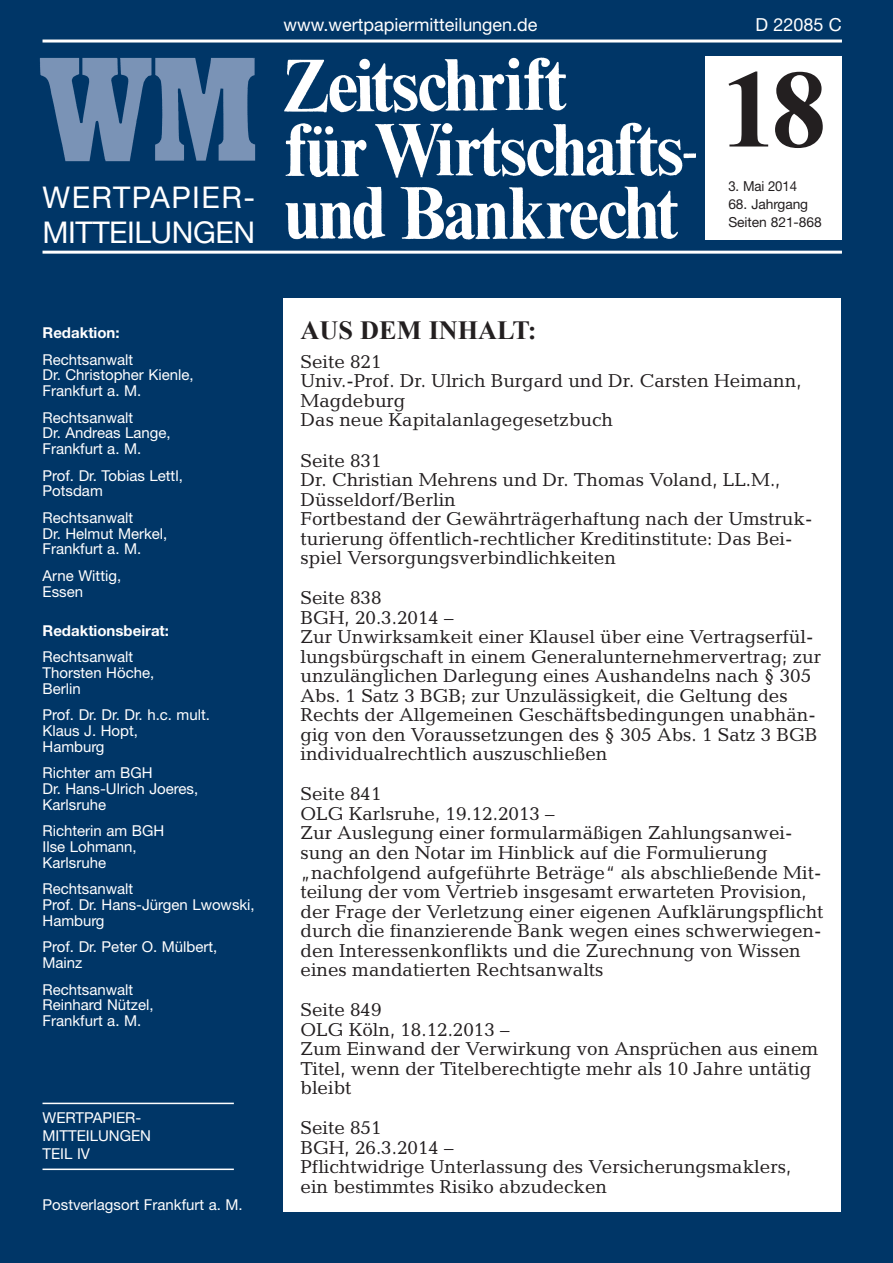
<style>
.page{position:relative;width:893px;height:1263px;background:#003667}
.page>*{position:absolute;margin:0;border:0;box-sizing:border-box;transform-origin:0 0}
.t1{font:700 111px "Times New Roman";color:#231f20}
.t2{font:30px/34.5px "Helvetica Neue";letter-spacing:-.015em;color:#fff}
.t3{font:700 26.25px "Times New Roman";color:#231f20}
.t4{font:18.9px/19.5px "Candida";color:#231f20}
.t5{font:18px "Helvetica Neue";color:#fff}
.t6{font:15px/15.8px "Helvetica Neue";color:#fff}
.t7{font:700 15px "Helvetica Neue";color:#fff}
.t8{font:13.8px/18px "Helvetica Neue";letter-spacing:-.005em;color:#231f20}
.t9{font:13.8px "Helvetica Neue";letter-spacing:-.005em;color:#231f20;scale:.96 1}
</style>
<div class="page">
<hr style="left:43px;top:251px;width:799px;height:3px;background:#fff">
<div style="left:283px;top:299px;width:558px;height:913px;background:#fff"></div>
<hr style="left:43px;top:1103px;width:191px;height:1px;background:#fff">
<hr style="left:43px;top:1168px;width:191px;height:2px;background:#fff">
<hr style="left:43px;top:40px;width:799px;height:3px;background:#fff">
<img style="left:284px;top:57px;width:412px;height:183px">
<img style="left:39px;top:57px;width:217px;height:105px">
<div style="left:706px;top:57px;width:136px;height:183px;background:#fff"></div>
<h2 class="t2" style="left:43px;top:183px;width:214px">WERTPAPIER-<br>MITTEILUNGEN</h2>
<p class="t5" style="left:284px;top:18px;width:256px">www.wertpapiermitteilungen.de</p>
<p class="t5" style="left:755px;top:18px;width:88px">D 22085 C</p>
<h1 class="t1" style="left:721px;top:48px;width:107px">18</h1>
<p class="t9" style="left:728px;top:181px;width:73px">3. Mai 2014</p>
<p class="t8" style="left:728px;top:196px;width:95px">68. Jahrgang<br>Seiten 821-868</p>
<p class="t7" style="left:43px;top:327px;width:79px">Redaktion:</p>
<p class="t6" style="left:43px;top:353px;width:153px">Rechtsanwalt<br>Dr. Christopher Kienle,<br>Frankfurt a. M.</p>
<p class="t6" style="left:43px;top:411px;width:130px">Rechtsanwalt<br>Dr. Andreas Lange,<br>Frankfurt a. M.</p>
<p class="t6" style="left:43px;top:469px;width:142px">Prof. Dr. Tobias Lettl,<br>Potsdam</p>
<p class="t6" style="left:43px;top:511px;width:126px">Rechtsanwalt<br>Dr. Helmut Merkel,<br>Frankfurt a. M.</p>
<p class="t6" style="left:43px;top:569px;width:80px">Arne Wittig,<br>Essen</p>
<p class="t7" style="left:43px;top:625px;width:128px">Redaktionsbeirat:</p>
<p class="t6" style="left:43px;top:651px;width:113px">Rechtsanwalt<br>Thorsten Höche,<br>Berlin</p>
<p class="t6" style="left:43px;top:709px;width:169px">Prof. Dr. Dr. Dr. h.c. mult.<br>Klaus J. Hopt,<br>Hamburg</p>
<p class="t6" style="left:43px;top:767px;width:157px">Richter am BGH<br>Dr. Hans-Ulrich Joeres,<br>Karlsruhe</p>
<p class="t6" style="left:43px;top:825px;width:123px">Richterin am BGH<br>Ilse Lohmann,<br>Karlsruhe</p>
<p class="t6" style="left:43px;top:883px;width:214px">Rechtsanwalt<br>Prof. Dr. Hans-Jürgen Lwowski,<br>Hamburg</p>
<p class="t6" style="left:43px;top:940px;width:176px">Prof. Dr. Peter O. Mülbert,<br>Mainz</p>
<p class="t6" style="left:43px;top:983px;width:113px">Rechtsanwalt<br>Reinhard Nützel,<br>Frankfurt a. M.</p>
<p class="t6" style="left:43px;top:1110px;width:110px;line-height:18px">WERTPAPIER-<br>MITTEILUNGEN<br>TEIL IV</p>
<p class="t6" style="left:43px;top:1198px;width:202px">Postverlagsort Frankfurt a. M.</p>
<h3 class="t3" style="left:301px;top:316px;width:238px">AUS DEM INHALT:</h3>
<p class="t4" style="left:301px;top:354px;width:503px">Seite 821<br>Univ.-Prof. Dr. Ulrich Burgard und Dr. Carsten Heimann,<br>Magdeburg<br>Das neue Kapitalanlagegesetzbuch</p>
<p class="t4" style="left:301px;top:452px;width:513px">Seite 831<br>Dr. Christian Mehrens und Dr. Thomas Voland, LL.M., Düsseldorf/Berlin<br>Fortbestand der Gewährträgerhaftung nach der Umstruk&shy;turierung öffentlich-rechtlicher Kreditinstitute: Das Bei&shy;spiel Versorgungsverbindlichkeiten</p>
<p class="t4" style="left:301px;top:590px;width:522px">Seite 838<br>BGH, 20.3.2014 –<br>Zur Unwirksamkeit einer Klausel über eine Vertragserfül&shy;lungsbürgschaft in einem Generalunternehmervertrag; zur unzulänglichen Darlegung eines Aushandelns nach § 305<br>Abs. 1 Satz 3 BGB; zur Unzulässigkeit, die Geltung des Rechts der Allgemeinen Geschäftsbedingungen unabhän&shy;gig von den Voraussetzungen des § 305 Abs. 1 Satz 3 BGB individualrechtlich auszuschließen</p>
<p class="t4" style="left:301px;top:786px;width:524px">Seite 841<br>OLG Karlsruhe, 19.12.2013 –<br>Zur Auslegung einer formularmäßigen Zahlungsanwei&shy;sung an den Notar im Hinblick auf die Formulierung „nachfolgend aufgeführte Beträge“ als abschließende Mit&shy;teilung der vom Vertrieb insgesamt erwarteten Provision, der Frage der Verletzung einer eigenen Aufklärungspflicht durch die finanzierende Bank wegen eines schwerwiegen&shy;den Interessenkonflikts und die Zurechnung von Wissen eines mandatierten Rechtsanwalts</p>
<p class="t4" style="left:301px;top:1002px;width:519px">Seite 849<br>OLG Köln, 18.12.2013 –<br>Zum Einwand der Verwirkung von Ansprüchen aus einem<br>Titel, wenn der Titelberechtigte mehr als 10 Jahre untätig bleibt</p>
<p class="t4" style="left:301px;top:1120px;width:492px">Seite 851<br>BGH, 26.3.2014 –<br>Pflichtwidrige Unterlassung des Versicherungsmaklers, ein bestimmtes Risiko abzudecken</p>
</div>
